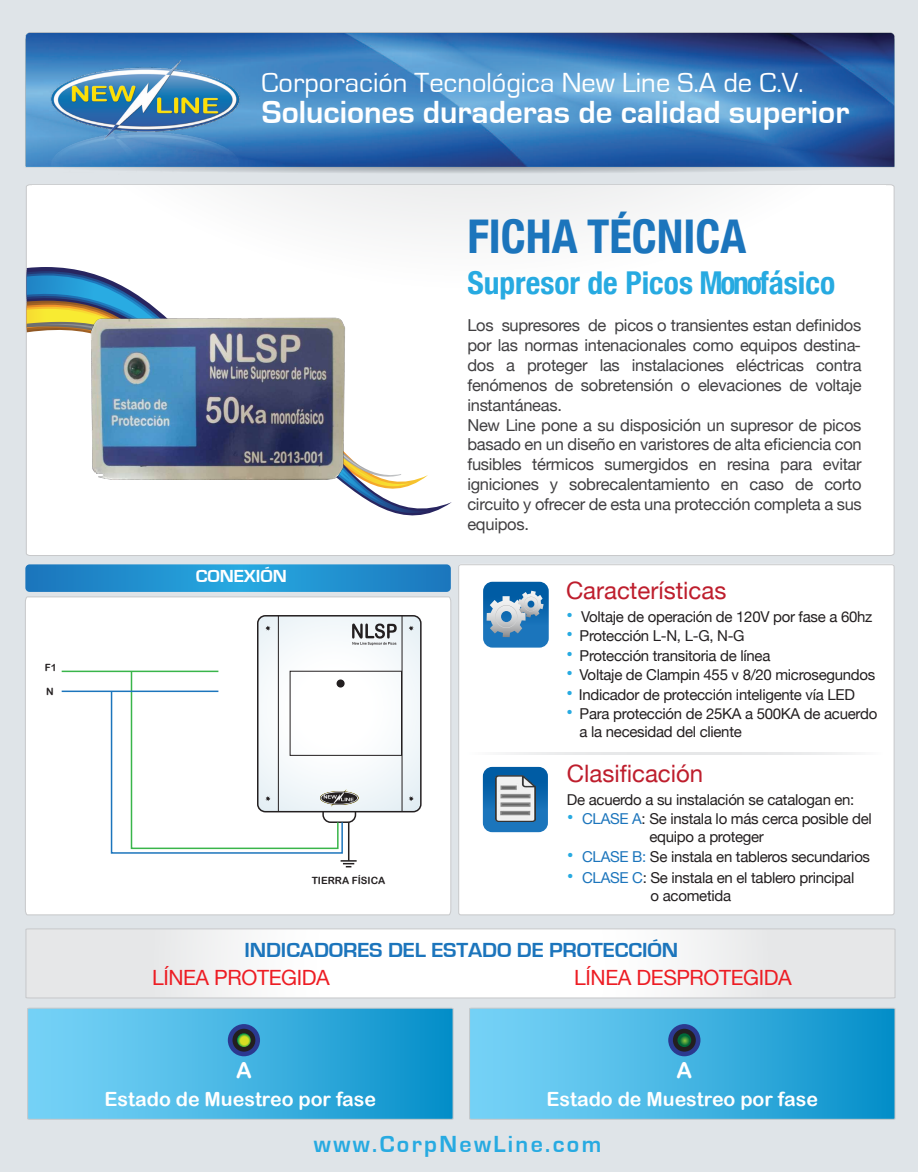
<style>
.page{position:relative;width:918px;height:1172px;background:#dfe4e8}
.page>*{position:absolute;margin:0;border:0;box-sizing:border-box;transform-origin:0 0}
.t1{font:700 condensed 46.5px "Helvetica Neue";color:#1c75bc}
.t2{font:700 33px "Eurostile";color:#fff}
.t3{font:700 condensed 31.5px "Helvetica Neue";color:#27aae1}
.t4{font:28.5px "Eurostile";color:#fff}
.t5{font:24px "Helvetica Neue";color:#be1e2d}
.t6{font:700 24px "Eurostile";letter-spacing:.1em;color:#27aae1}
.t7{font:21.75px "Arial Rounded MT Bold";color:#fff}
.t8{font:700 21px "Eurostile";letter-spacing:-.005em;color:#1c75bc;scale:1.06 1}
.t9{font:21px "Helvetica Neue";letter-spacing:-.02em;color:#ed1d24}
.t10{font:19.65px "Arial Rounded MT Bold";color:#fff}
.t11{font:19.5px "Helvetica Neue";color:#27aae1}
.t12{font:700 18px "Eurostile";letter-spacing:-.005em;color:#fff;scale:1.06 1}
.t13{font:16.5px/19.8px "Helvetica Neue";letter-spacing:-.02em;color:#414042}
.t14{font:15px/18px "Helvetica Neue";letter-spacing:-.02em;color:#231f20}
.t15{font:9.9px "Arial Rounded MT Bold";color:#231f20}
.s1{font-size:19.5px;color:#27aae1}
.s2{color:#1c75bc}
</style>
<div class="page">
<div style="left:26px;top:184px;width:869px;height:372px;background:#fff"></div>
<div style="left:459px;top:564px;width:435px;height:351px;background:#fff;border-radius:2px"></div>
<div style="left:458px;top:564px;width:436px;height:351px;border:1px solid #c7c8ca;border-radius:2px"></div>
<div style="left:32px;top:185px;width:854px;height:125px;background:linear-gradient(to right,#fbfbfb,#fbfbfb)"></div>
<img style="left:25px;top:32px;width:870px;height:141px">
<img style="left:37px;top:54px;width:218px;height:170px">
<div style="left:171px;top:370px;width:281px;height:166px;background:#fff"></div>
<svg style="left:27px;top:267px;width:404px;height:246px;background:#edefee"></svg>
<svg style="left:505px;top:753px;width:348px;height:1px"></svg>
<svg style="left:25px;top:928px;width:871px;height:70px"></svg>
<svg style="left:27px;top:1007px;width:427px;height:113px;background:#46b4e1"></svg>
<div style="left:228px;top:1024px;width:32px;height:32px;background:#2b3990;border-radius:50%"></div>
<div style="left:232px;top:1028px;width:23px;height:23px;background:#231f20;border-radius:50%"></div>
<svg style="left:237px;top:1033px;width:14px;height:14px"></svg>
<svg style="left:469px;top:1007px;width:427px;height:113px;background:#46b4e1"></svg>
<div style="left:668px;top:1024px;width:32px;height:32px;background:#2b3990;border-radius:50%"></div>
<div style="left:673px;top:1028px;width:23px;height:23px;background:#231f20;border-radius:50%"></div>
<svg style="left:677px;top:1033px;width:14px;height:14px"></svg>
<div style="left:25px;top:596px;width:426px;height:319px;background:#fff"></div>
<svg style="left:25px;top:564px;width:426px;height:28px;background:#2490ce"></svg>
<hr style="left:348px;top:822px;width:1px;height:39px;background:#231f20">
<svg style="left:341px;top:860px;width:16px;height:7px"></svg>
<svg style="left:483px;top:767px;width:65px;height:65px;background:#166db1"></svg>
<img style="left:495px;top:775px;width:40px;height:47px">
<svg style="left:483px;top:582px;width:66px;height:65px;background:#4f8cbc"></svg>
<svg style="left:110px;top:616px;width:311px;height:238px;background:#f0f3f3"></svg>
<hr style="left:62px;top:690px;width:156px;height:2px;background:#1c75bc">
<hr style="left:62px;top:670px;width:156px;height:2px;background:#39b54a">
<img style="left:80px;top:294px;width:268px;height:185px">
<p class="t15" style="left:45px;top:662px;width:13px">F1</p>
<p class="t15" style="left:46px;top:685px;width:9px">N</p>
<h3 class="t4" style="left:262px;top:67px;width:544px">Corporación Tecnológica New Line S.A de C.V.</h3>
<h2 class="t2" style="left:262px;top:94px;width:589px">Soluciones duraderas de calidad superior</h2>
<h1 class="t1" style="left:467px;top:197px;width:280px">FICHA TÉCNICA</h1>
<h3 class="t3" style="left:467px;top:257px;width:369px">Supresor de Picos Monofásico</h3>
<p class="t12" style="left:196px;top:566px;width:87px">CONEXIÓN</p>
<p class="t15" style="left:312px;top:874px;width:75px">TIERRA FÍSICA</p>
<p class="t13" style="left:467px;top:317px;width:396px">Los supresores de picos o transientes estan definidos por las normas intenacionales como equipos destina&shy;dos a proteger las instalaciones eléctricas contra fenómenos de sobretensión o elevaciones de voltaje instantáneas.<br>New Line pone a su disposición un supresor de picos basado en un diseño en varistores de alta eficiencia con fusibles térmicos sumergidos en resina para evitar igniciones y sobrecalentamiento en caso de corto circuito y ofrecer de esta una protección completa a sus equipos.</p>
<h3 class="t5" style="left:566px;top:573px;width:162px">Características</h3>
<p class="t14" style="left:566px;top:608px;width:308px"><span class="s1">•</span> Voltaje de operación de 120V por fase a 60hz</p>
<p class="t14" style="left:566px;top:628px;width:180px"><span class="s1">•</span> Protección L-N, L-G, N-G</p>
<p class="t14" style="left:566px;top:647px;width:206px"><span class="s1">•</span> Protección transitoria de línea</p>
<p class="t14" style="left:566px;top:667px;width:311px"><span class="s1">•</span> Voltaje de Clampin 455 v 8/20 microsegundos</p>
<p class="t11" style="left:566px;top:678px;width:8px">•</p>
<p class="t14" style="left:580px;top:706px;width:299px;text-indent:-14px"><span class="s1">•</span> Para protección de 25KA a 500KA de acuerdo a la necesidad del cliente</p>
<p class="t14" style="left:579px;top:686px;width:278px">Indicador de protección inteligente vía LED</p>
<h3 class="t5" style="left:567px;top:756px;width:138px">Clasificación</h3>
<p class="t14" style="left:567px;top:791px;width:289px">De acuerdo a su instalación se catalogan en:</p>
<p class="t14" style="left:649px;top:810px;width:224px;text-indent:-83px"><span class="s1">•</span> <span class="s2">CLASE A</span>: Se instala lo más cerca posible del equipo a proteger</p>
<p class="t14" style="left:567px;top:848px;width:305px"><span class="s1">•</span> <span class="s2">CLASE B:</span> Se instala en tableros secundarios</p>
<p class="t14" style="left:651px;top:869px;width:205px;text-indent:-84px"><span class="s1">•</span> <span class="s2">CLASE C</span>: Se instala en el tablero principal o acometida</p>
<p class="t8" style="left:245px;top:938px;width:411px">INDICADORES DEL ESTADO DE PROTECCIÓN</p>
<p class="t9" style="left:152px;top:962px;width:179px">LÍNEA PROTEGIDA</p>
<p class="t9" style="left:574px;top:962px;width:219px">LÍNEA DESPROTEGIDA</p>
<h3 class="t7" style="left:236px;top:1057px;width:17px">A</h3>
<p class="t10" style="left:105px;top:1087px;width:273px">Estado de Muestreo por fase</p>
<h3 class="t7" style="left:677px;top:1057px;width:17px">A</h3>
<p class="t10" style="left:546px;top:1087px;width:273px">Estado de Muestreo por fase</p>
<h3 class="t6" style="left:314px;top:1131px;width:289px">www.CorpNewLine.com</h3>
</div>
